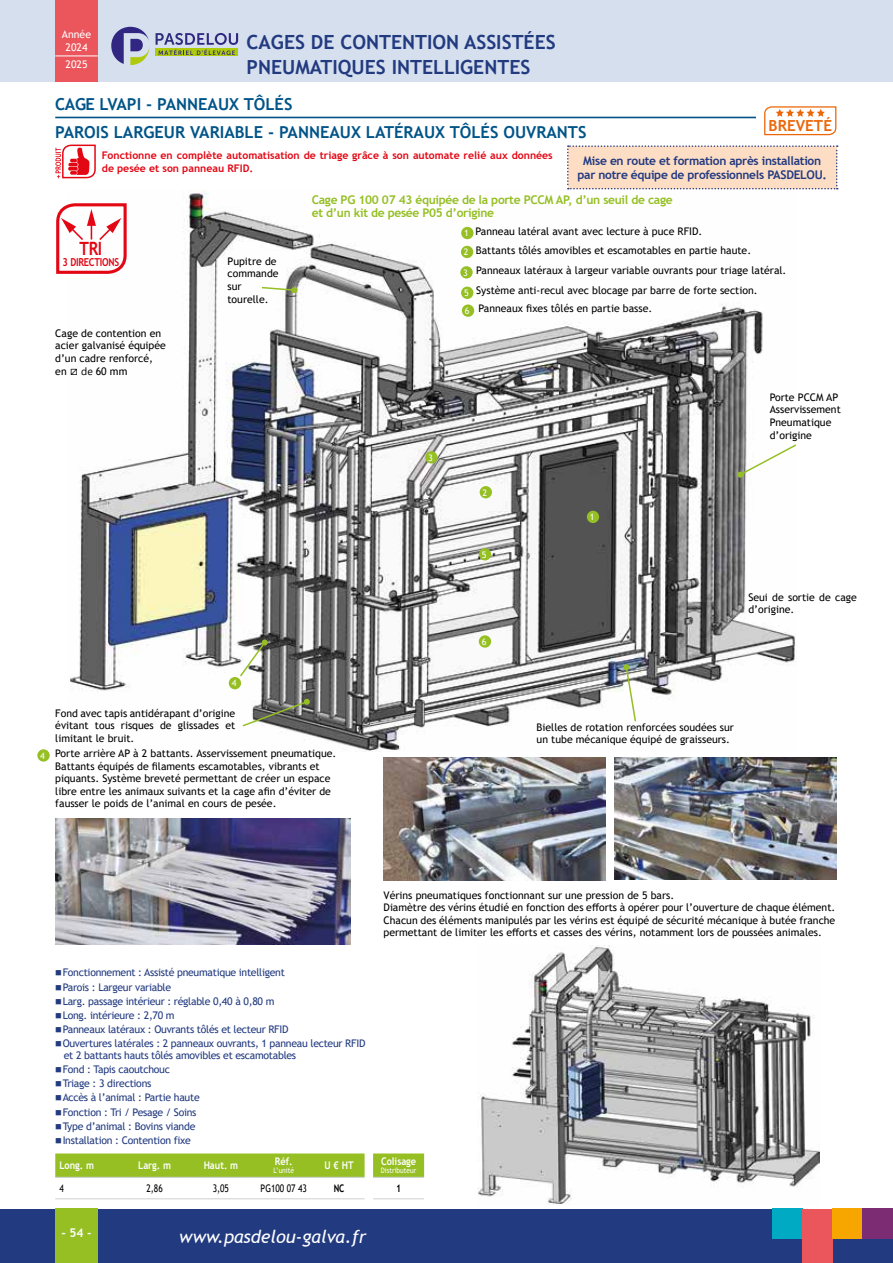
<style>
.page{position:relative;width:893px;height:1263px;background:#fff}
.page>*{position:absolute;margin:0;border:0;box-sizing:border-box;transform-origin:0 0}
.t1{font:700 19.5px/25.5px "Trebuchet MS";color:#223a80}
.t2{font:700 18.3px "Trebuchet MS";color:#e30613;scale:.85 1}
.t3{font:italic 18px "Trebuchet MS";color:#fff}
.t4{font:700 16.5px/28.5px "Trebuchet MS";color:#005488}
.t5{font:700 15.3px "Trebuchet MS";color:#ec6608}
.t6{font:700 12px/13.5px "Trebuchet MS";letter-spacing:-.025em;color:#95bf23}
.t7{font:700 12px/13.5px "Trebuchet MS";letter-spacing:-.025em;color:#223a80;text-align:center}
.t8{font:700 12px "Trebuchet MS";color:#fff}
.t9{font:700 10.95px "Trebuchet MS";letter-spacing:-.025em;color:#e30613;scale:.85 1}
.t10{font:10.5px/12.6px "Trebuchet MS";color:#000}
.t11{font:10.5px/14.1px "Trebuchet MS";letter-spacing:-.025em;color:#223a80}
.t12{font:700 10.5px/12.6px "Trebuchet MS";color:#e30613}
.t13{font:700 10.5px "Trebuchet MS";color:#fff;scale:.88 1}
.t14{font:10.5px "Trebuchet MS";color:#000;scale:.8 1}
.t15{font:10.5px/12.6px "Trebuchet MS";color:#fff;text-align:center}
.t16{font:700 10.5px "Trebuchet MS";color:#000;scale:.8 1}
.t17{font:9px "Trebuchet MS";color:#fff}
.t18{font:7.5px "Trebuchet MS";color:#fff;scale:.88 1}
</style>
<div class="page">
<div style="left:0;top:0;width:893px;height:82px;background:#d5dfed"></div>
<div style="left:0;top:1209px;width:893px;height:54px;background:#223a80"></div>
<div style="left:55px;top:0;width:43px;height:82px;background:#eb565c"></div>
<hr style="left:55px;top:56px;width:43px;height:1px;background:#fff">
<div style="left:55px;top:1209px;width:43px;height:54px;background:#95bf23"></div>
<div style="left:772px;top:1209px;width:31px;height:30px;background:#00aac3"></div>
<div style="left:803px;top:1209px;width:30px;height:54px;background:#eb565c"></div>
<div style="left:833px;top:1209px;width:30px;height:30px;background:#f7a600"></div>
<div style="left:863px;top:1209px;width:30px;height:30px;background:#7b2c72"></div>
<div style="left:156px;top:48px;width:82px;height:8px;background:#afca0b"></div>
<svg style="left:156px;top:33px;width:82px;height:22px"></svg>
<svg style="left:111px;top:27px;width:39px;height:38px"></svg>
<svg style="left:55px;top:1153px;width:369px;height:24px;background:#9ac12e"></svg>
<hr style="left:55px;top:1177px;width:67px;height:1px;background:#bcc9c1">
<hr style="left:122px;top:1177px;width:66px;height:1px;background:#bcc9c1">
<hr style="left:188px;top:1177px;width:66px;height:1px;background:#bcc9c1">
<hr style="left:254px;top:1177px;width:60px;height:1px;background:#bcc9c1">
<hr style="left:314px;top:1177px;width:51px;height:1px;background:#bcc9c1">
<hr style="left:373px;top:1177px;width:51px;height:1px;background:#bcc9c1">
<hr style="left:55px;top:1198px;width:67px;height:1px;background:#ccd0d3">
<hr style="left:122px;top:1198px;width:66px;height:1px;background:#ccd0d3">
<hr style="left:188px;top:1198px;width:66px;height:1px;background:#ccd0d3">
<hr style="left:254px;top:1198px;width:60px;height:1px;background:#ccd0d3">
<hr style="left:314px;top:1198px;width:51px;height:1px;background:#ccd0d3">
<hr style="left:373px;top:1198px;width:51px;height:1px;background:#ccd0d3">
<img style="left:70px;top:191px;width:726px;height:561px">
<svg style="left:37px;top:749px;width:13px;height:13px"></svg>
<svg style="left:623px;top:664px;width:14px;height:59px"></svg>
<svg style="left:241px;top:700px;width:68px;height:28px"></svg>
<div style="left:304px;top:698px;width:6px;height:7px;background:#95bf23;border-radius:3px"></div>
<img style="left:384px;top:757px;width:221px;height:123px">
<img style="left:614px;top:757px;width:222px;height:123px">
<img style="left:477px;top:946px;width:342px;height:258px">
<img style="left:55px;top:819px;width:295px;height:125px">
<hr style="left:55px;top:117px;width:756px;height:1px;background:#005488">
<svg style="left:55px;top:145px;width:41px;height:33px"></svg>
<div style="left:567px;top:145px;width:271px;height:44px;background:#fdddc4"></div>
<svg style="left:56px;top:203px;width:71px;height:71px"></svg>
<div style="left:756px;top:102px;width:92px;height:41px;background:#fff"></div>
<svg style="left:764px;top:106px;width:72px;height:29px"></svg>
<div style="left:229px;top:677px;width:12px;height:12px;background:#95bf23;border-radius:50%"></div>
<svg style="left:238px;top:640px;width:29px;height:38px"></svg>
<svg style="left:261px;top:639px;width:7px;height:7px"></svg>
<div style="left:587px;top:511px;width:12px;height:12px;background:#95bf23;border-radius:50%"></div>
<div style="left:425px;top:451px;width:13px;height:12px;background:#95bf23;border-radius:50%"></div>
<div style="left:480px;top:486px;width:12px;height:12px;background:#95bf23;border-radius:50%"></div>
<svg style="left:460px;top:266px;width:13px;height:13px"></svg>
<div style="left:462px;top:304px;width:12px;height:13px;background:#95bf23;border-radius:50%"></div>
<div style="left:461px;top:227px;width:12px;height:12px;background:#95bf23;border-radius:50%"></div>
<div style="left:461px;top:246px;width:12px;height:12px;background:#95bf23;border-radius:50%"></div>
<div style="left:479px;top:548px;width:12px;height:12px;background:#95bf23;border-radius:50%"></div>
<svg style="left:260px;top:286px;width:38px;height:7px"></svg>
<div style="left:461px;top:287px;width:12px;height:12px;background:#95bf23;border-radius:50%"></div>
<div style="left:479px;top:635px;width:12px;height:13px;background:#95bf23;border-radius:50%"></div>
<svg style="left:738px;top:443px;width:59px;height:34px"></svg>
<div style="left:737px;top:471px;width:7px;height:7px;background:#95bf23;border-radius:3px"></div>
<svg style="left:82px;top:367px;width:11px;height:8px"></svg>
<p class="t15" style="left:62px;top:28px;width:31px">Année<br>2024</p>
<p class="t15" style="left:66px;top:58px;width:24px">2025</p>
<h1 class="t1" style="left:247px;top:29px;width:311px">CAGES DE CONTENTION ASSISTÉES<br>PNEUMATIQUES INTELLIGENTES</h1>
<h3 class="t4" style="left:55px;top:90px;width:533px">CAGE LVAPI - PANNEAUX TÔLÉS<br>PAROIS LARGEUR VARIABLE - PANNEAUX LATÉRAUX TÔLÉS OUVRANTS</h3>
<h3 class="t5" style="left:769px;top:116px;width:65px">BREVETÉ</h3>
<p class="t12" style="left:102px;top:149px;width:452px">Fonctionne en complète automatisation de triage grâce à son automate relié aux données de pesée et son panneau RFID.</p>
<p class="t7" style="left:577px;top:154px;width:251px">Mise en route et formation après installation par notre équipe de professionnels PASDELOU.</p>
<h2 class="t2" style="left:80px;top:237px;width:28px">TRI</h2>
<p class="t9" style="left:63px;top:255px;width:68px">3 DIRECTIONS</p>
<p class="t10" style="left:55px;top:327px;width:112px">Cage de contention en acier galvanisé équipée d’un cadre renforcé, en ⧄</p>
<p class="t10" style="left:96px;top:365px;width:33px">60 mm</p>
<p class="t10" style="left:227px;top:254px;width:53px">Pupitre de commande sur tourelle.</p>
<p class="t6" style="left:312px;top:193px;width:362px">Cage PG 100 07 43 équipée de la porte PCCM AP, d’un seuil de cage et d’un kit de pesée P05 d’origine</p>
<p class="t10" style="left:464px;top:221px;width:289px;line-height:18.9px"><sub>1</sub> Panneau latéral avant avec lecture à puce RFID.<br><sub>2</sub> Battants tôlés amovibles et escamotables en partie haute.</p>
<p class="t10" style="left:463px;top:264px;width:325px"><sub>3</sub> Panneaux latéraux à largeur variable ouvrants pour triage latéral.</p>
<p class="t10" style="left:465px;top:302px;width:189px"><sub>6</sub> Panneaux fixes tôlés en partie basse.</p>
<p class="t10" style="left:464px;top:284px;width:295px"><sub>5</sub> Système anti-recul avec blocage par barre de forte section.</p>
<p class="t17" style="left:428px;top:452px;width:6px">3</p>
<p class="t17" style="left:483px;top:487px;width:6px">2</p>
<p class="t17" style="left:482px;top:549px;width:6px">5</p>
<p class="t17" style="left:590px;top:511px;width:6px">1</p>
<p class="t10" style="left:770px;top:391px;width:73px">Porte PCCM AP<br>Asservissement<br>Pneumatique d’origine</p>
<p class="t17" style="left:40px;top:750px;width:6px">4</p>
<p class="t17" style="left:232px;top:678px;width:6px">4</p>
<p class="t10" style="left:55px;top:707px;width:181px;text-align:justify">Fond avec tapis antidérapant d’origine évitant tous risques de glissades et limitant le bruit.</p>
<p class="t10" style="left:55px;top:747px;width:283px">Porte arrière AP à 2 battants. Asservissement pneumatique.<br>Battants équipés de filaments escamotables, vibrants et piquants. Système breveté permettant de créer un espace libre entre les animaux suivants et la cage afin d’éviter de fausser le poids de l’animal en cours de pesée.</p>
<p class="t17" style="left:482px;top:636px;width:6px">6</p>
<p class="t10" style="left:748px;top:591px;width:110px">Seui de sortie de cage d’origine.</p>
<p class="t10" style="left:537px;top:721px;width:199px">Bielles de rotation renforcées soudées sur un tube mécanique équipé de graisseurs.</p>
<p class="t10" style="left:384px;top:888px;width:453px">Vérins pneumatiques fonctionnant sur une pression de 5 bars.<br>Diamètre des vérins étudié en fonction des efforts à opérer pour l’ouverture de chaque élément.<br>Chacun des éléments manipulés par les vérins est équipé de sécurité mécanique à butée franche permettant de limiter les efforts et casses des vérins, notamment lors de poussées animales.</p>
<p class="t11" style="left:63px;top:965px;width:304px">Fonctionnement : Assisté pneumatique intelligent<br>Parois : Largeur variable<br>Larg. passage intérieur : réglable 0,40 à 0,80 m<br>Long. intérieure : 2,70 m<br>Panneaux latéraux : Ouvrants tôlés et lecteur RFID<br>Ouvertures latérales : 2 panneaux ouvrants, 1 panneau lecteur RFID</p>
<p class="t11" style="left:63px;top:1048px;width:235px">et 2 battants hauts tôlés amovibles et escamotables<br>Fond : Tapis caoutchouc<br>Triage : 3 directions<br>Accès à l’animal : Partie haute<br>Fonction : Tri / Pesage / Soins<br>Type d’animal : Bovins viande<br>Installation : Contention fixe</p>
<p class="t13" style="left:60px;top:1159px;width:41px">Long. m</p>
<p class="t13" style="left:138px;top:1159px;width:39px">Larg. m</p>
<p class="t13" style="left:204px;top:1159px;width:41px">Haut. m</p>
<p class="t13" style="left:275px;top:1155px;width:22px">Réf.</p>
<p class="t13" style="left:325px;top:1159px;width:35px">U € HT</p>
<p class="t13" style="left:381px;top:1155px;width:42px">Colisage</p>
<p class="t18" style="left:381px;top:1165px;width:42px">Distributeur</p>
<p class="t18" style="left:274px;top:1165px;width:25px">L’unité</p>
<p class="t14" style="left:60px;top:1181px;width:7px">4</p>
<p class="t14" style="left:146px;top:1181px;width:22px">2,86</p>
<p class="t14" style="left:213px;top:1181px;width:22px">3,05</p>
<p class="t14" style="left:261px;top:1181px;width:59px">PG100 07 43</p>
<p class="t16" style="left:334px;top:1181px;width:15px">NC</p>
<p class="t16" style="left:396px;top:1181px;width:8px">1</p>
<p class="t8" style="left:61px;top:1225px;width:32px">- 54 -</p>
<h3 class="t3" style="left:179px;top:1225px;width:189px">www.pasdelou-galva.fr</h3>
</div>
